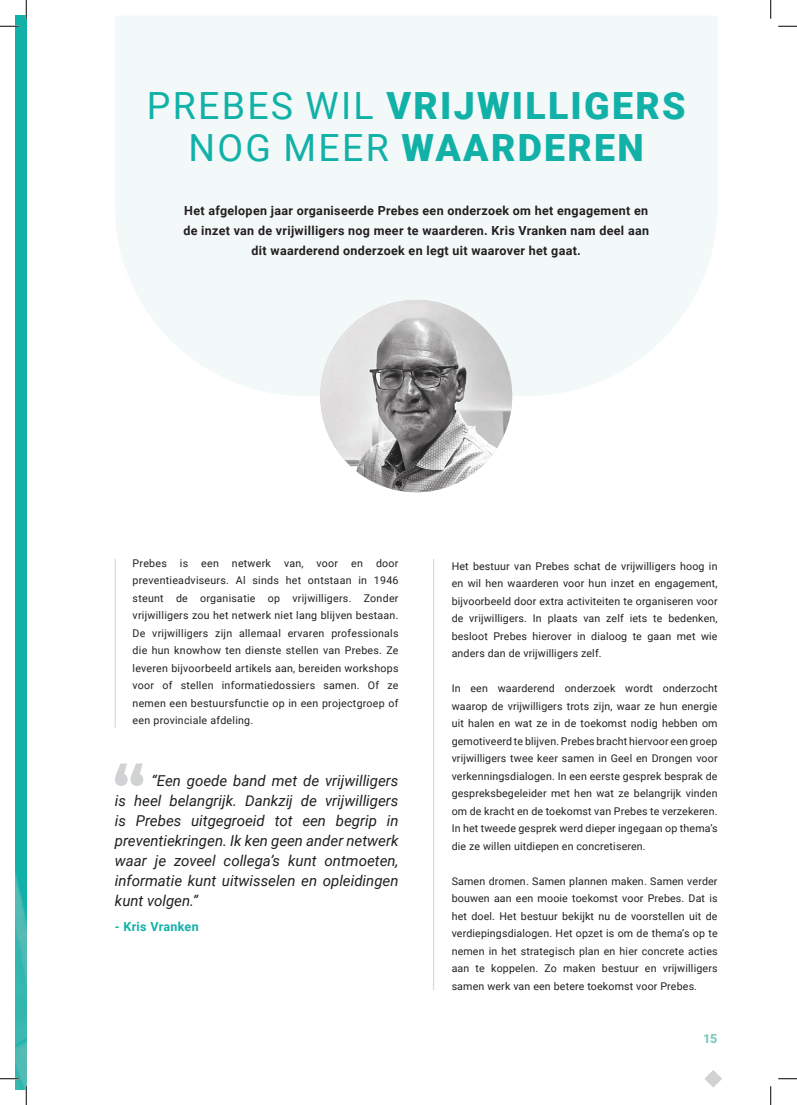
<style>
.page{position:relative;width:797px;height:1105px;background:#fff}
.page>*{position:absolute;margin:0;border:0;box-sizing:border-box;transform-origin:0 0}
.t1{font:900 37.5px/42.5px "Roboto";letter-spacing:.06em;color:#11b1a8;text-align:center}
.t2{font:italic 15px/20px "Roboto";color:#231f20;text-align:justify}
.t3{font:700 12.5px/20px "Roboto";letter-spacing:.025em;color:#231f20;text-align:center}
.t4{font:700 12.5px "Roboto";letter-spacing:.025em;color:#11b1a8}
.t5{font:900 12.5px "Roboto";color:#7eccc1}
.t6{font:10.62px/17.5px "Roboto";letter-spacing:.015em;color:#231f20;text-align:justify}
.s1{font-weight:400}
</style>
<div class="page">
<img style="left:16px;top:16px;width:10px;height:1073px">
<svg style="left:704px;top:1070px;width:18px;height:17px"></svg>
<svg style="left:115px;top:16px;width:602px;height:380px;fill:#f3f9f9"></svg>
<hr style="left:115px;top:559px;width:1px;height:169px;background:#d1d2d4">
<hr style="left:433px;top:559px;width:1px;height:431px;background:#d1d2d4">
<svg style="left:115px;top:763px;width:28px;height:23px"></svg>
<img style="left:320px;top:300px;width:192px;height:192px;border-radius:96px">
<svg style="left:0;top:25px;width:19px;height:2px"></svg>
<svg style="left:778px;top:25px;width:19px;height:2px"></svg>
<svg style="left:0;top:1078px;width:19px;height:1px"></svg>
<svg style="left:778px;top:1078px;width:19px;height:1px"></svg>
<svg style="left:25px;top:0;width:2px;height:19px"></svg>
<svg style="left:25px;top:1086px;width:2px;height:19px"></svg>
<svg style="left:770px;top:0;width:1px;height:19px"></svg>
<svg style="left:770px;top:1086px;width:1px;height:19px"></svg>
<h1 class="t1" style="left:147px;top:83px;width:540px"><span class="s1">PREBES WIL</span> VRIJWILLIGERS<br><span class="s1">NOG MEER</span> WAARDEREN</h1>
<p class="t3" style="left:183px;top:200px;width:467px">Het afgelopen jaar organiseerde Prebes een onderzoek om het engagement en de inzet van de vrijwilligers nog meer te waarderen. Kris Vranken nam deel aan dit waarderend onderzoek en legt uit waarover het gaat.</p>
<p class="t6" style="left:133px;top:554px;width:267px">Prebes is een netwerk van, voor en door preventieadviseurs. Al sinds het ontstaan in 1946 steunt de organisatie op vrijwilligers. Zonder vrijwilligers zou het netwerk niet lang blijven bestaan.<br>De vrijwilligers zijn allemaal ervaren professionals die hun knowhow ten dienste stellen van Prebes. Ze leveren bijvoorbeeld artikels aan, bereiden workshops voor of stellen informatiedossiers samen. Of ze nemen een bestuursfunctie op in een projectgroep of een provinciale afdeling.</p>
<p class="t6" style="left:451px;top:557px;width:267px">Het bestuur van Prebes schat de vrijwilligers hoog in en wil hen waarderen voor hun inzet en engagement, bijvoorbeeld door extra activiteiten te organiseren voor de vrijwilligers. In plaats van zelf iets te bedenken, besloot Prebes hierover in dialoog te gaan met wie anders dan de vrijwilligers zelf.</p>
<p class="t6" style="left:451px;top:679px;width:267px">In een waarderend onderzoek wordt onderzocht waarop de vrijwilligers trots zijn, waar ze hun energie uit halen en wat ze in de toekomst nodig hebben om gemotiveerd te blijven. Prebes bracht hiervoor een groep vrijwilligers twee keer samen in Geel en Drongen voor verkenningsdialogen. In een eerste gesprek besprak de gespreksbegeleider met hen wat ze belangrijk vinden om de kracht en de toekomst van Prebes te verzekeren.<br>In het tweede gesprek werd dieper ingegaan op thema’s die ze willen uitdiepen en concretiseren.</p>
<p class="t6" style="left:451px;top:872px;width:267px">Samen dromen. Samen plannen maken. Samen verder bouwen aan een mooie toekomst voor Prebes. Dat is het doel. Het bestuur bekijkt nu de voorstellen uit de verdiepingsdialogen. Het opzet is om de thema’s op te nemen in het strategisch plan en hier concrete acties aan te koppelen. Zo maken bestuur en vrijwilligers samen werk van een betere toekomst voor Prebes.</p>
<p class="t2" style="left:115px;top:770px;width:285px;text-indent:37px">“Een goede band met de vrijwilligers is heel belangrijk. Dankzij de vrijwilligers is Prebes uitgegroeid tot een begrip in preventiekringen. Ik ken geen ander netwerk waar je zoveel collega’s kunt ontmoeten, informatie kunt uitwisselen en opleidingen kunt volgen.”</p>
<p class="t4" style="left:115px;top:918px;width:85px">- Kris Vranken</p>
<p class="t5" style="left:703px;top:1030px;width:16px">15</p>
</div>
